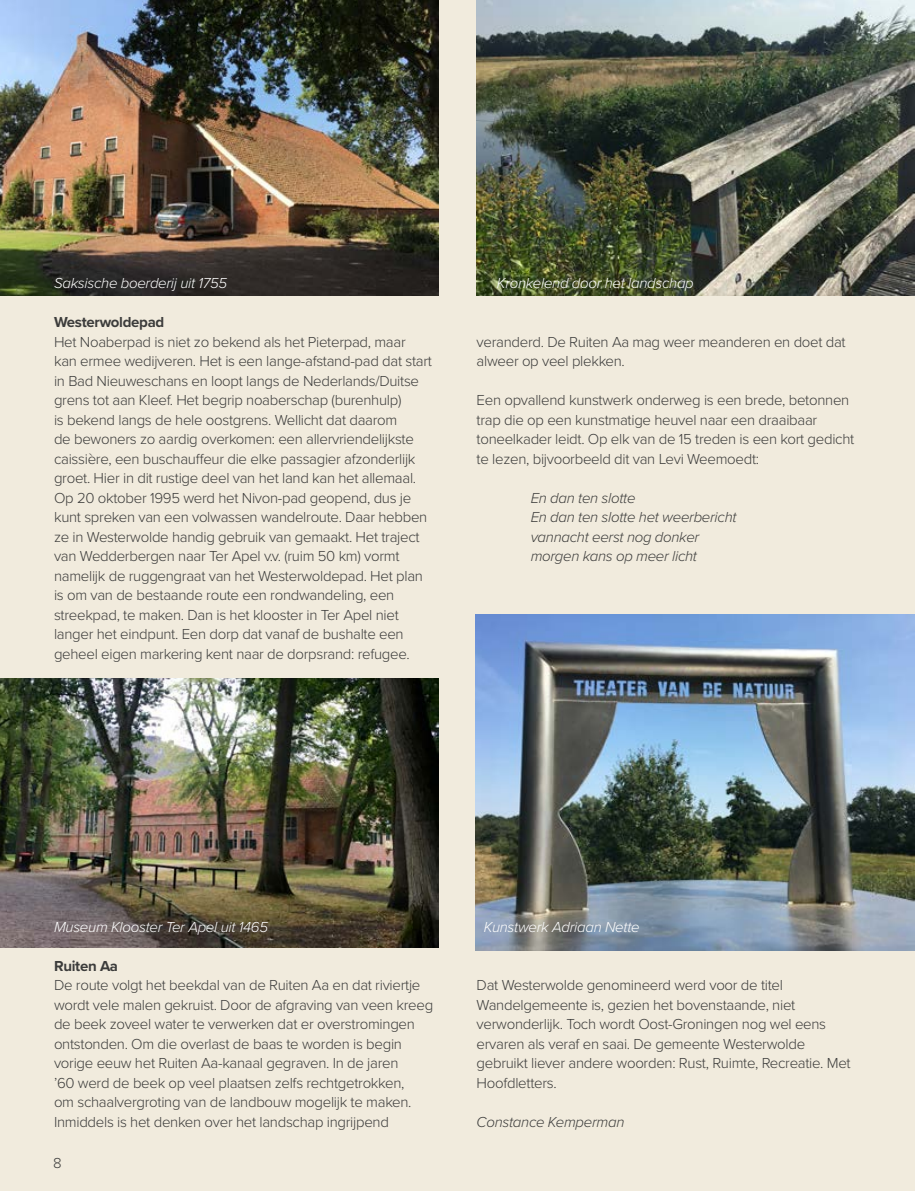
<style>
.page{position:relative;width:915px;height:1191px;background:#fff}
.page>*{position:absolute;margin:0;border:0;box-sizing:border-box;transform-origin:0 0}
.t1{font:300 15px/19.5px "Proxima Nova";letter-spacing:-.02em;color:#3c3c3b}
.t2{font:italic 300 15px/19.5px "Proxima Nova";letter-spacing:-.02em;color:#3c3c3b}
.t3{font:italic 300 15px "Proxima Nova";letter-spacing:-.02em;color:#fff}
.t4{font:700 15px "Proxima Nova";letter-spacing:-.02em;color:#3c3c3b}
</style>
<div class="page">
<div style="left:0;top:0;width:914px;height:1191px;background:#f1ebdd"></div>
<img style="left:476px;top:0;width:438px;height:296px">
<img style="left:475px;top:614px;width:439px;height:336px">
<img style="left:0;top:678px;width:438px;height:269px">
<img style="left:0;top:0;width:438px;height:296px">
<p class="t3" style="left:54px;top:272px;width:175px">Saksische boerderij uit 1755</p>
<p class="t3" style="left:496px;top:272px;width:198px">Kronkelend door het landschap</p>
<p class="t4" style="left:54px;top:311px;width:112px">Westerwoldepad</p>
<p class="t1" style="left:54px;top:331px;width:379px">Het Noaberpad is niet zo bekend als het Pieterpad, maar kan ermee wedijveren. Het is een lange-afstand-pad dat start in Bad Nieuweschans en loopt langs de Nederlands/Duitse grens tot aan Kleef. Het begrip noaberschap (burenhulp)<br>is bekend langs de hele oostgrens. Wellicht dat daarom<br>de bewoners zo aardig overkomen: een allervriendelijkste caissière, een buschauffeur die elke passagier afzonderlijk groet. Hier in dit rustige deel van het land kan het allemaal.<br>Op 20 oktober 1995 werd het Nivon-pad geopend, dus je kunt spreken van een volwassen wandelroute. Daar hebben ze in Westerwolde handig gebruik van gemaakt. Het traject van Wedderbergen naar Ter Apel v.v. (ruim 50 km) vormt namelijk de ruggengraat van het Westerwoldepad. Het plan is om van de bestaande route een rondwandeling, een streekpad, te maken. Dan is het klooster in Ter Apel niet langer het eindpunt. Een dorp dat vanaf de bushalte een geheel eigen markering kent naar de dorpsrand: refugee.</p>
<p class="t1" style="left:476px;top:331px;width:370px">veranderd. De Ruiten Aa mag weer meanderen en doet dat alweer op veel plekken.</p>
<p class="t1" style="left:476px;top:389px;width:379px">Een opvallend kunstwerk onderweg is een brede, betonnen trap die op een kunstmatige heuvel naar een draaibaar toneelkader leidt. Op elk van de 15 treden is een kort gedicht te lezen, bijvoorbeeld dit van Levi Weemoedt:</p>
<p class="t2" style="left:530px;top:487px;width:207px">En dan ten slotte<br>En dan ten slotte het weerbericht vannacht eerst nog donker morgen kans op meer licht</p>
<p class="t3" style="left:54px;top:915px;width:215px">Museum Klooster Ter Apel uit 1465</p>
<p class="t4" style="left:54px;top:954px;width:66px">Ruiten Aa</p>
<p class="t1" style="left:54px;top:974px;width:380px">De route volgt het beekdal van de Ruiten Aa en dat riviertje wordt vele malen gekruist. Door de afgraving van veen kreeg de beek zoveel water te verwerken dat er overstromingen ontstonden. Om die overlast de baas te worden is begin vorige eeuw het Ruiten Aa-kanaal gegraven. In de jaren<br>’60 werd de beek op veel plaatsen zelfs rechtgetrokken,<br>om schaalvergroting van de landbouw mogelijk te maken.<br>Inmiddels is het denken over het landschap ingrijpend</p>
<p class="t1" style="left:53px;top:1152px;width:10px">8</p>
<p class="t3" style="left:483px;top:915px;width:157px">Kunstwerk Adriaan Nette</p>
<p class="t1" style="left:476px;top:974px;width:375px">Dat Westerwolde genomineerd werd voor de titel Wandelgemeente is, gezien het bovenstaande, niet verwonderlijk. Toch wordt Oost-Groningen nog wel eens ervaren als veraf en saai. De gemeente Westerwolde gebruikt liever andere woorden: Rust, Ruimte, Recreatie. Met Hoofdletters.</p>
<p class="t2" style="left:476px;top:1111px;width:149px">Constance Kemperman</p>
</div>
